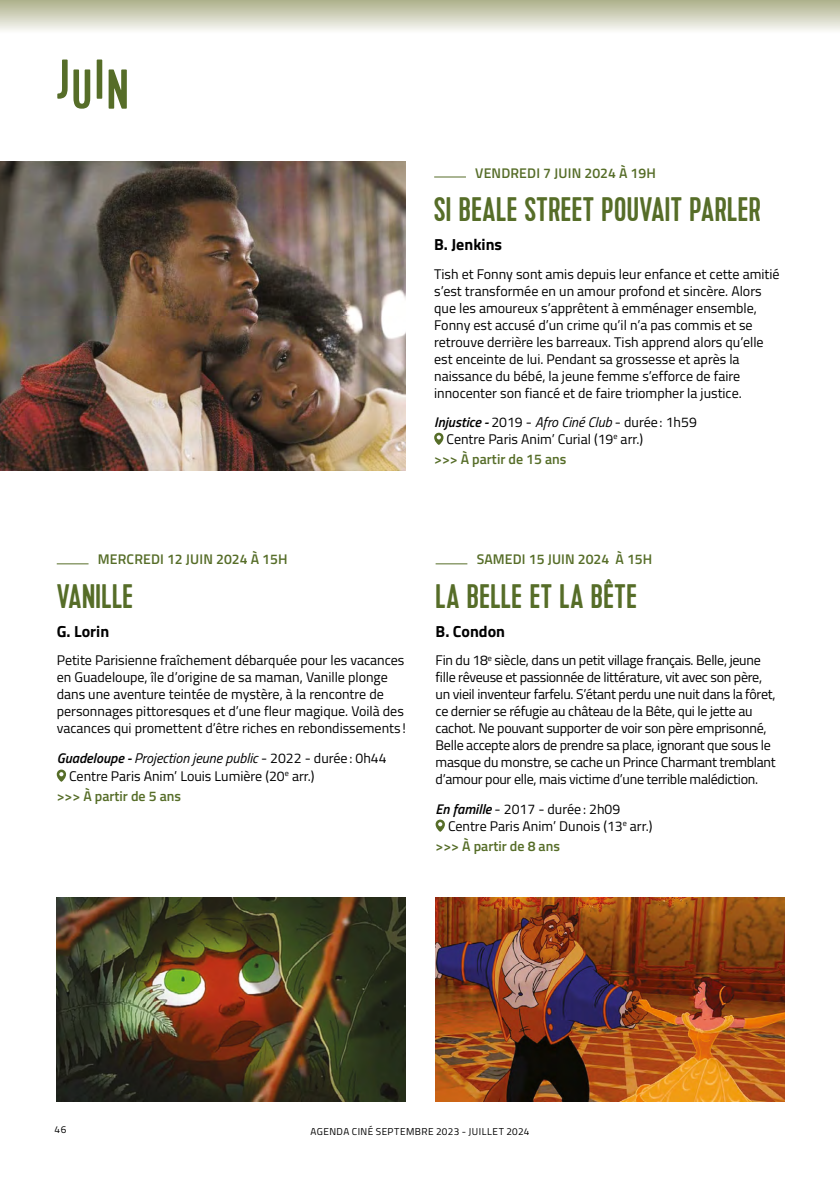
<style>
.page{position:relative;width:840px;height:1191px;background:#fff}
.page>*{position:absolute;margin:0;border:0;box-sizing:border-box;transform-origin:0 0}
.t1{font:56px "Kapra";color:#566d28}
.DATE{font:34px "Kapra";letter-spacing:.015em;color:#566d28}
.REAL{font:700 16px "Titillium Web";color:#000}
.DATE-2{font:700 16px "Titillium Web";color:#000}
.TEXTE{font:14px/17px "Titillium Web";color:#000}
.TEXTE-2{font:14px/17px "Titillium Web";letter-spacing:-.02em;color:#000}
.DATE-3{font:14px/17px "Titillium Web";color:#000}
.DATE-4{font:600 14px "Titillium Web";letter-spacing:.01em;color:#566d28}
.TEXTE-3{font:italic 14px "Titillium Web";color:#000}
.TEXTE-4{font:600 14px "Titillium Web";color:#566d28}
.t2{font:10px "Titillium Web";letter-spacing:.045em;color:#000}
.s1{font-weight:600;font-style:italic}
.s2{font-style:italic}
.s3{font-weight:600;color:#566d28}
.s4{font-weight:600}
.s5{font-style:normal}
</style>
<div class="page">
<hr style="left:434px;top:176px;width:31px;height:1px;background:#566d28">
<svg style="left:434px;top:433px;width:9px;height:12px"></svg>
<hr style="left:57px;top:563px;width:31px;height:1px;background:#566d28">
<svg style="left:57px;top:769px;width:9px;height:12px"></svg>
<hr style="left:435px;top:563px;width:32px;height:1px;background:#566d28">
<svg style="left:435px;top:819px;width:9px;height:12px"></svg>
<img style="left:0;top:162px;width:405px;height:309px">
<img style="left:57px;top:897px;width:348px;height:204px">
<img style="left:435px;top:897px;width:349px;height:204px">
<svg style="left:0;top:0;width:839px;height:31px;background:#d1d3be"></svg>
<p class="t1" style="left:57px;top:47px;width:14px">J</p>
<p class="t1" style="left:72px;top:57px;width:58px">U N</p>
<p class="t1" style="left:95px;top:47px;width:10px">I</p>
<p class="DATE-4" style="left:475px;top:162px;width:182px">VENDREDI 7 JUIN 2024 À 19H</p>
<p class="DATE" style="left:434px;top:189px;width:328px">SI BEALE STREET POUVAIT PARLER</p>
<p class="DATE-2" style="left:434px;top:232px;width:69px">B. Jenkins</p>
<p class="DATE-3" style="left:434px;top:264px;width:347px">Tish et Fonny sont amis depuis leur enfance et cette amitié s’est transformée en un amour profond et sincère. Alors que les amoureux s’apprêtent à emménager ensemble, Fonny est accusé d’un crime qu’il n’a pas commis et se retrouve derrière les barreaux. Tish apprend alors qu’elle est enceinte de lui. Pendant sa grossesse et après la naissance du bébé, la jeune femme s’efforce de faire innocenter son fiancé et de faire triompher la justice.</p>
<p class="TEXTE" style="left:434px;top:413px;width:264px"><span class="s1">Injustice -</span> 2019 - <span class="s2">Afro Ciné Club</span> - durée: 1h59</p>
<p class="TEXTE" style="left:434px;top:428px;width:210px;line-height:20px;text-indent:12px">Centre Paris Anim’ Curial (19<sup>e</sup> arr.) <span class="s3">&gt;&gt;&gt; À partir de 15 ans</span></p>
<p class="DATE-4" style="left:98px;top:549px;width:191px">MERCREDI 12 JUIN 2024 À 15H</p>
<p class="DATE" style="left:57px;top:576px;width:78px">VANILLE</p>
<p class="REAL" style="left:57px;top:619px;width:54px">G. Lorin</p>
<p class="TEXTE" style="left:57px;top:651px;width:350px">Petite Parisienne fraîchement débarquée pour les vacances en Guadeloupe, île d’origine de sa maman, Vanille plonge dans une aventure teintée de mystère, à la rencontre de personnages pittoresques et d’une fleur magique. Voilà des vacances qui promettent d’être riches en rebondissements !</p>
<p class="TEXTE-3" style="left:57px;top:747px;width:331px"><span class="s4">Guadeloupe -</span> Projection jeune public <span class="s5">- 2022 - durée: 0h44</span></p>
<p class="TEXTE" style="left:69px;top:766px;width:247px">Centre Paris Anim’ Louis Lumière (20<sup>e</sup> arr.)</p>
<p class="TEXTE-4" style="left:57px;top:785px;width:126px">&gt;&gt;&gt; À partir de 5 ans</p>
<p class="DATE-4" style="left:476px;top:549px;width:177px">SAMEDI 15 JUIN 2024 À 15H</p>
<p class="DATE" style="left:435px;top:576px;width:203px">LA BELLE ET LA BÊTE</p>
<p class="REAL" style="left:435px;top:619px;width:71px">B. Condon</p>
<p class="TEXTE-2" style="left:435px;top:651px;width:341px">Fin du 18<sup>e</sup> siècle, dans un petit village français. Belle, jeune fille rêveuse et passionnée de littérature, vit avec son père, un vieil inventeur farfelu. S’étant perdu une nuit dans la fôret, ce dernier se réfugie au château de la Bête, qui le jette au cachot. Ne pouvant supporter de voir son père emprisonné, Belle accepte alors de prendre sa place, ignorant que sous le masque du monstre, se cache un Prince Charmant tremblant d’amour pour elle, mais victime d’une terrible malédiction.</p>
<p class="TEXTE" style="left:435px;top:799px;width:186px"><span class="s1">En famille</span> - 2017 - durée: 2h09</p>
<p class="TEXTE" style="left:447px;top:816px;width:206px">Centre Paris Anim’ Dunois (13<sup>e</sup> arr.)</p>
<p class="TEXTE-4" style="left:435px;top:835px;width:126px">&gt;&gt;&gt; À partir de 8 ans</p>
<p class="t2" style="left:55px;top:1122px;width:13px">46</p>
<p class="t2" style="left:310px;top:1124px;width:220px">AGENDA CINÉ SEPTEMBRE 2023 - JUILLET 2024</p>
</div>
